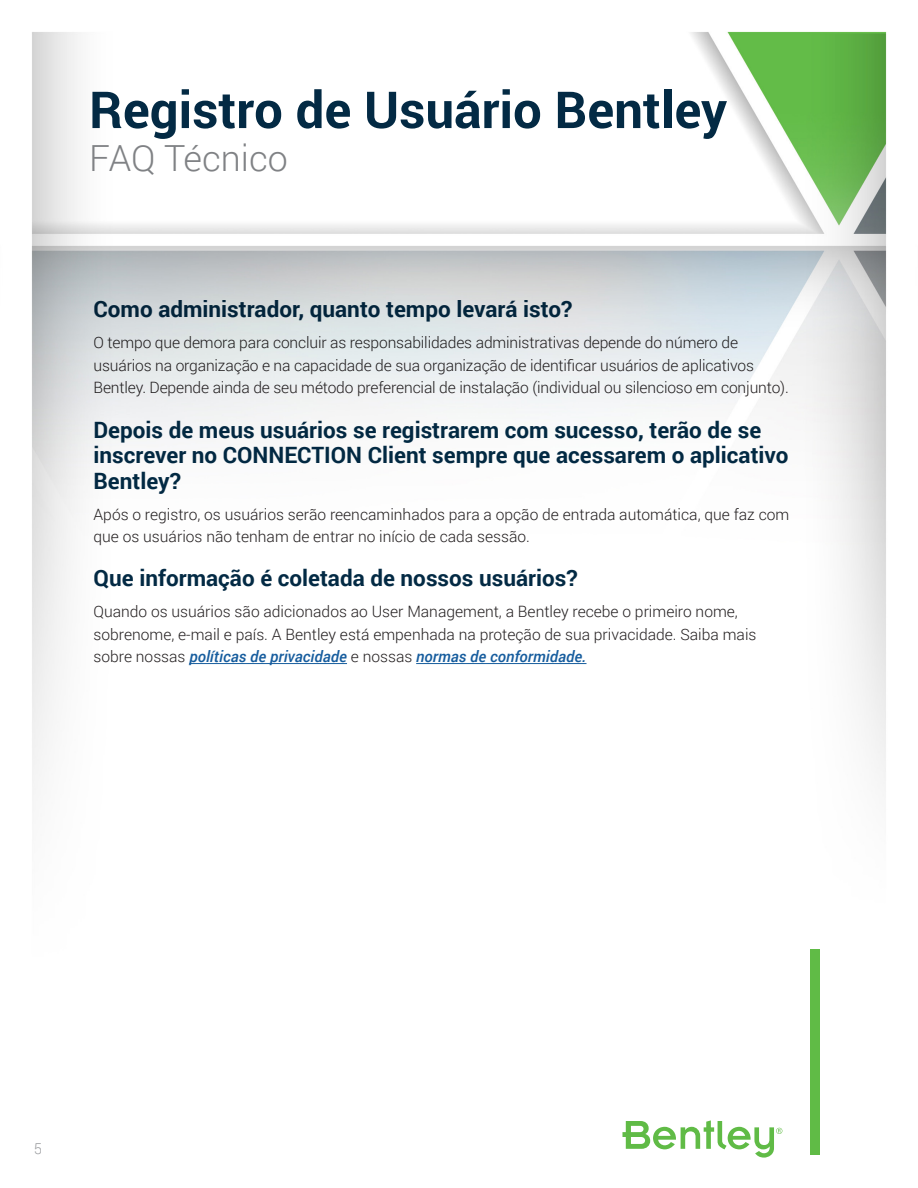
<style>
.page{position:relative;width:918px;height:1188px;background:#fff}
.page>*{position:absolute;margin:0;border:0;box-sizing:border-box;transform-origin:0 0}
.t1{font:700 51px "Roboto";color:#032a44}
.t2{font:300 36px "Roboto";color:#808285}
.t3{font:700 22.5px/25.5px "Roboto";color:#032a44}
.t4{font:300 15.6px/22.5px "Roboto";letter-spacing:-.01em;color:#231f20}
.t5{font:300 15px "Roboto";color:#9d9fa2}
.s1{font-weight:500;font-style:italic;color:#175d9e}
</style>
<div class="page">
<img style="left:32px;top:31px;width:855px;height:1124px">
<hr style="left:189px;top:663px;width:158px;height:1px;background:#175d9e">
<hr style="left:416px;top:663px;width:171px;height:1px;background:#175d9e">
<div style="left:811px;top:949px;width:9px;height:206px;background:#60bb46"></div>
<svg style="left:622px;top:1120px;width:160px;height:38px"></svg>
<p class="t1" style="left:89px;top:74px;width:640px">Registro de Usuário Bentley</p>
<p class="t2" style="left:89px;top:134px;width:200px">FAQ Técnico</p>
<h3 class="t3" style="left:94px;top:296px;width:480px">Como administrador, quanto tempo levará isto?</h3>
<p class="t4" style="left:94px;top:331px;width:697px">O tempo que demora para concluir as responsabilidades administrativas depende do número de usuários na organização e na capacidade de sua organização de identificar usuários de aplicativos<br>Bentley. Depende ainda de seu método preferencial de instalação (individual ou silencioso em conjunto).</p>
<h3 class="t3" style="left:94px;top:416px;width:697px">Depois de meus usuários se registrarem com sucesso, terão de se inscrever no CONNECTION Client sempre que acessarem o aplicativo<br>Bentley?</h3>
<p class="t4" style="left:94px;top:502px;width:697px">Após o registro, os usuários serão reencaminhados para a opção de entrada automática, que faz com que os usuários não tenham de entrar no início de cada sessão.</p>
<h3 class="t3" style="left:94px;top:565px;width:486px">Que informação é coletada de nossos usuários?</h3>
<p class="t4" style="left:94px;top:600px;width:664px">Quando os usuários são adicionados ao User Management, a Bentley recebe o primeiro nome, sobrenome, e-mail e país. A Bentley está empenhada na proteção de sua privacidade. Saiba mais sobre nossas <span class="s1">políticas de privacidade</span> e nossas <span class="s1">normas de conformidade.</span></p>
<p class="t5" style="left:33px;top:1138px;width:10px">5</p>
</div>
